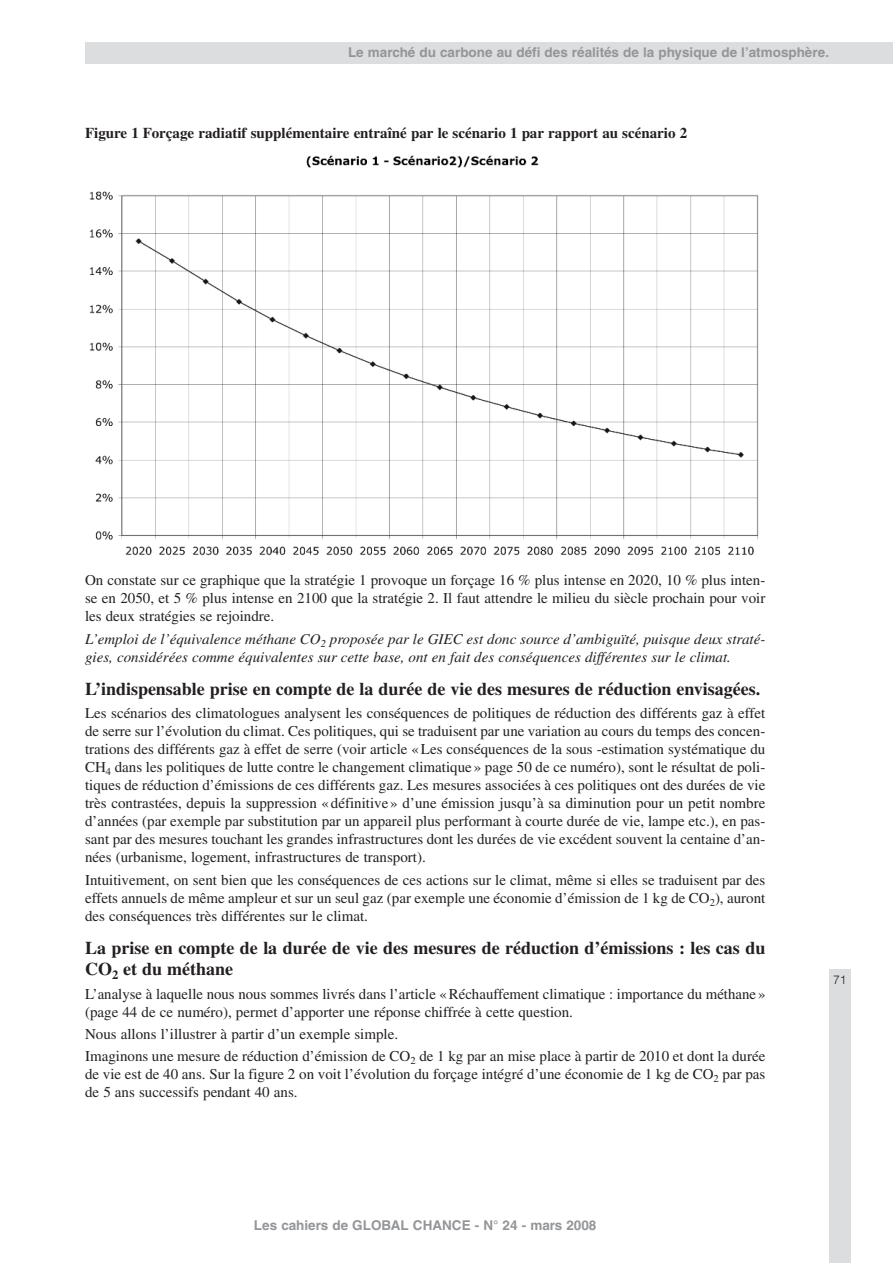
<style>
.page{position:relative;width:893px;height:1263px;background:#fff}
.page>*{position:absolute;margin:0;border:0;box-sizing:border-box;transform-origin:0 0}
.t1{font:700 18px/21.6px "Times";color:#231f20}
.t2{font:15px/18px "Times";color:#231f20;text-align:justify}
.t3{font:italic 15px/18px "Times";color:#231f20}
.t4{font:700 15px "Times";color:#231f20}
.t5{font:700 13.5px "Helvetica";color:#939598}
.t6{font:300 12px "Helvetica";color:#231f20}
</style>
<div class="page">
<img style="left:89px;top:155px;width:670px;height:401px">
<div style="left:829px;top:969px;width:21px;height:294px;background:#dcdddf"></div>
<div style="left:85px;top:43px;width:808px;height:21px;background:#dcdddf"></div>
<p class="t5" style="left:348px;top:47px;width:483px">Le marché du carbone au défi des réalités de la physique de l’atmosphère.</p>
<p class="t4" style="left:85px;top:128px;width:604px">Figure 1 Forçage radiatif supplémentaire entraîné par le scénario 1 par rapport au scénario 2</p>
<p class="t2" style="left:85px;top:573px;width:682px">On constate sur ce graphique que la stratégie 1 provoque un forçage 16 % plus intense en 2020, 10 % plus inten&shy;se en 2050, et 5 % plus intense en 2100 que la stratégie 2. Il faut attendre le milieu du siècle prochain pour voir les deux stratégies se rejoindre.</p>
<p class="t3" style="left:85px;top:631px;width:682px">L’emploi de l’équivalence méthane CO<sub>2</sub> proposée par le GIEC est donc source d’ambiguïté, puisque deux straté&shy;gies, considérées comme équivalentes sur cette base, ont en fait des conséquences différentes sur le climat.</p>
<p class="t1" style="left:85px;top:680px;width:677px">L’indispensable prise en compte de la durée de vie des mesures de réduction envisagées.</p>
<p class="t2" style="left:85px;top:706px;width:682px">Les scénarios des climatologues analysent les conséquences de politiques de réduction des différents gaz à effet de serre sur l’évolution du climat. Ces politiques, qui se traduisent par une variation au cours du temps des concen&shy;trations des différents gaz à effet de serre (voir article «Les conséquences de la sous -estimation systématique du CH<sub>4</sub> dans les politiques de lutte contre le changement climatique » page 50 de ce numéro), sont le résultat de poli&shy;tiques de réduction d’émissions de ces différents gaz. Les mesures associées à ces politiques ont des durées de vie très contrastées, depuis la suppression « définitive» d’une émission jusqu’à sa diminution pour un petit nombre d’années (par exemple par substitution par un appareil plus performant à courte durée de vie, lampe etc.), en pas&shy;sant par des mesures touchant les grandes infrastructures dont les durées de vie excédent souvent la centaine d’an&shy;nées (urbanisme, logement, infrastructures de transport).</p>
<p class="t2" style="left:85px;top:872px;width:682px">Intuitivement, on sent bien que les conséquences de ces actions sur le climat, même si elles se traduisent par des effets annuels de même ampleur et sur un seul gaz (par exemple une économie d’émission de 1 kg de CO<sub>2</sub>), auront des conséquences très différentes sur le climat.</p>
<p class="t1" style="left:85px;top:938px;width:682px">La prise en compte de la durée de vie des mesures de réduction d’émissions : les cas du<br>CO<sub>2</sub> et du méthane</p>
<p class="t2" style="left:85px;top:986px;width:682px">L’analyse à laquelle nous nous sommes livrés dans l’article «Réchauffement climatique : importance du méthane» (page 44 de ce numéro), permet d’apporter une réponse chiffrée à cette question.</p>
<p class="t2" style="left:85px;top:1024px;width:682px;line-height:22.2px">Nous allons l’illustrer à partir d’un exemple simple.<br>Imaginons une mesure de réduction d’émission de CO<sub>2</sub> de 1 kg par an mise place à partir de 2010 et dont la durée</p>
<p class="t2" style="left:85px;top:1067px;width:682px">de vie est de 40 ans. Sur la figure 2 on voit l’évolution du forçage intégré d’une économie de 1 kg de CO<sub>2</sub> par pas de 5 ans successifs pendant 40 ans.</p>
<p class="t5" style="left:254px;top:1220px;width:344px">Les cahiers de GLOBAL CHANCE - N° 24 - mars 2008</p>
<p class="t6" style="left:833px;top:973px;width:15px">71</p>
</div>
